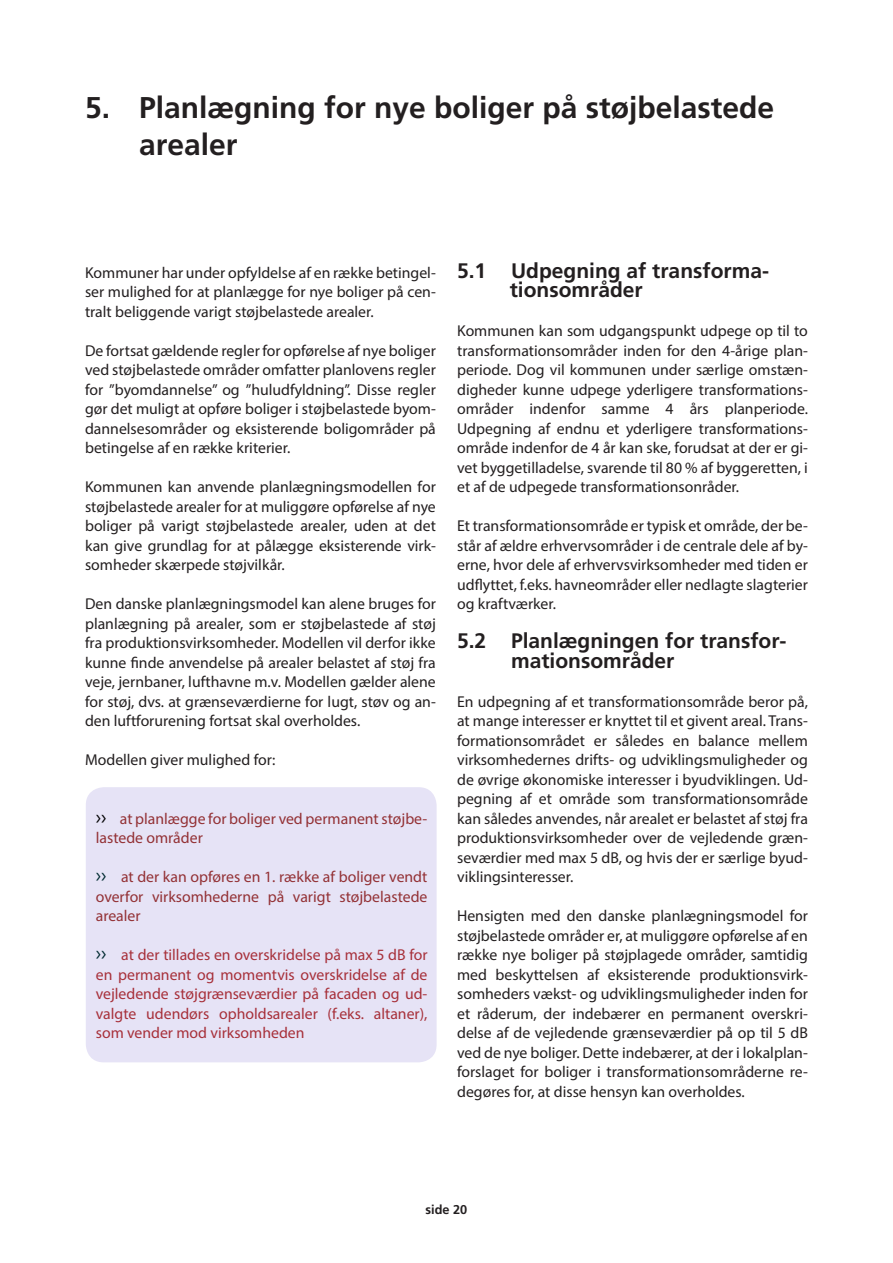
<style>
.page{position:relative;width:893px;height:1263px;background:#fff}
.page>*{position:absolute;margin:0;border:0;box-sizing:border-box;transform-origin:0 0}
.Rubrik_Frutiger_Bold{font:700 30px/37.5px "Frutiger";color:#231f20}
.Brødtekst_Minion_Reg{font:700 21px/19.5px "Frutiger";color:#231f20}
.Brødtekst_Minion_Reg-2{font:15.75px/19.5px "Myriad Pro";color:#231f20;text-align:justify}
.Brødtekst_Minion_Reg-3{font:15.75px/19.5px "Myriad Pro";color:#a7303a;text-align:justify}
.Brødtekst_Minion_Reg-4{font:15.75px/19.5px "Myriad Pro";color:#933135}
.t1{font:700 12.75px "Frutiger";color:#231f20}
.s1{font-size:21px;color:#000001}
.s2{font-size:21px;color:#002a30}
</style>
<div class="page">
<div style="left:86px;top:787px;width:351px;height:275px;background:#e6e3f6;border-radius:18px"></div>
<p class="Rubrik_Frutiger_Bold" style="left:139px;top:89px;width:637px;text-indent:-54px">5. Planlægning for nye boliger på støjbelastede arealer</p>
<p class="Brødtekst_Minion_Reg-2" style="left:85px;top:262px;width:352px">Kommuner har under opfyldelse af en række betingel&shy;ser mulighed for at planlægge for nye boliger på cen&shy;tralt beliggende varigt støjbelastede arealer.</p>
<p class="Brødtekst_Minion_Reg-2" style="left:85px;top:340px;width:352px">De fortsat gældende regler for opførelse af nye boliger ved støjbelastede områder omfatter planlovens regler for ”byomdannelse” og ”huludfyldning”. Disse regler gør det muligt at opføre boliger i støjbelastede byom&shy;dannelsesområder og eksisterende boligområder på betingelse af en række kriterier.</p>
<p class="Brødtekst_Minion_Reg-2" style="left:85px;top:477px;width:352px">Kommunen kan anvende planlægningsmodellen for støjbelastede arealer for at muliggøre opførelse af nye boliger på varigt støjbelastede arealer, uden at det kan give grundlag for at pålægge eksisterende virk&shy;somheder skærpede støjvilkår.</p>
<p class="Brødtekst_Minion_Reg-2" style="left:85px;top:594px;width:352px">Den danske planlægningsmodel kan alene bruges for planlægning på arealer, som er støjbelastede af støj fra produktionsvirksomheder. Modellen vil derfor ikke kunne finde anvendelse på arealer belastet af støj fra veje, jernbaner, lufthavne m.v. Modellen gælder alene for støj, dvs. at grænseværdierne for lugt, støv og an&shy;den luftforurening fortsat skal overholdes.</p>
<p class="Brødtekst_Minion_Reg-2" style="left:85px;top:750px;width:192px">Modellen giver mulighed for:</p>
<p class="Brødtekst_Minion_Reg-4" style="left:96px;top:808px;width:333px"><span class="s1">››</span> at planlægge for boliger ved permanent støjbe&shy;lastede områder</p>
<p class="Brødtekst_Minion_Reg-4" style="left:96px;top:867px;width:333px;text-align:justify"><span class="s2">››</span> at der kan opføres en 1. række af boliger vendt overfor virksomhederne på varigt støjbelastede arealer</p>
<p class="Brødtekst_Minion_Reg-3" style="left:96px;top:945px;width:333px"><span class="s2">››</span> at der tillades en overskridelse på max 5 dB for en permanent og momentvis overskridelse af de vejledende støjgrænseværdier på facaden og ud&shy;valgte udendørs opholdsarealer (f.eks. altaner), som vender mod virksomheden</p>
<p class="Brødtekst_Minion_Reg" style="left:457px;top:261px;width:313px">5.1 Udpegning af transforma-</p>
<p class="Brødtekst_Minion_Reg" style="left:510px;top:280px;width:135px">tionsområder</p>
<p class="Brødtekst_Minion_Reg-2" style="left:457px;top:321px;width:352px">Kommunen kan som udgangspunkt udpege op til to transformationsområder inden for den 4-årige plan&shy;periode. Dog vil kommunen under særlige omstæn&shy;digheder kunne udpege yderligere transformations&shy;områder indenfor samme 4 års planperiode.<br>Udpegning af endnu et yderligere transformations&shy;område indenfor de 4 år kan ske, forudsat at der er gi&shy;vet byggetilladelse, svarende til 80 % af byggeretten, i et af de udpegede transformationsonråder.</p>
<p class="Brødtekst_Minion_Reg-2" style="left:457px;top:516px;width:352px">Et transformationsområde er typisk et område, der be&shy;står af ældre erhvervsområder i de centrale dele af by&shy;erne, hvor dele af erhvervsvirksomheder med tiden er udflyttet, f.eks. havneområder eller nedlagte slagterier og kraftværker.</p>
<p class="Brødtekst_Minion_Reg" style="left:511px;top:631px;width:277px;text-indent:-54px">5.2 Planlægningen for transfor&shy;mationsområder</p>
<p class="Brødtekst_Minion_Reg-2" style="left:457px;top:691px;width:352px">En udpegning af et transformationsområde beror på, at mange interesser er knyttet til et givent areal. Trans&shy;formationsområdet er således en balance mellem virksomhedernes drifts- og udviklingsmuligheder og de øvrige økonomiske interesser i byudviklingen. Ud&shy;pegning af et område som transformationsområde kan således anvendes, når arealet er belastet af støj fra produktionsvirksomheder over de vejledende græn&shy;seværdier med max 5 dB, og hvis der er særlige byud&shy;viklingsinteresser.</p>
<p class="Brødtekst_Minion_Reg-2" style="left:457px;top:906px;width:352px">Hensigten med den danske planlægningsmodel for støjbelastede områder er, at muliggøre opførelse af en række nye boliger på støjplagede områder, samtidig med beskyttelsen af eksisterende produktionsvirk&shy;somheders vækst- og udviklingsmuligheder inden for et råderum, der indebærer en permanent overskri&shy;delse af de vejledende grænseværdier på op til 5 dB ved de nye boliger. Dette indebærer, at der i lokalplan&shy;forslaget for boliger i transformationsområderne re&shy;degøres for, at disse hensyn kan overholdes.</p>
<p class="t1" style="left:426px;top:1202px;width:43px">side 20</p>
</div>
